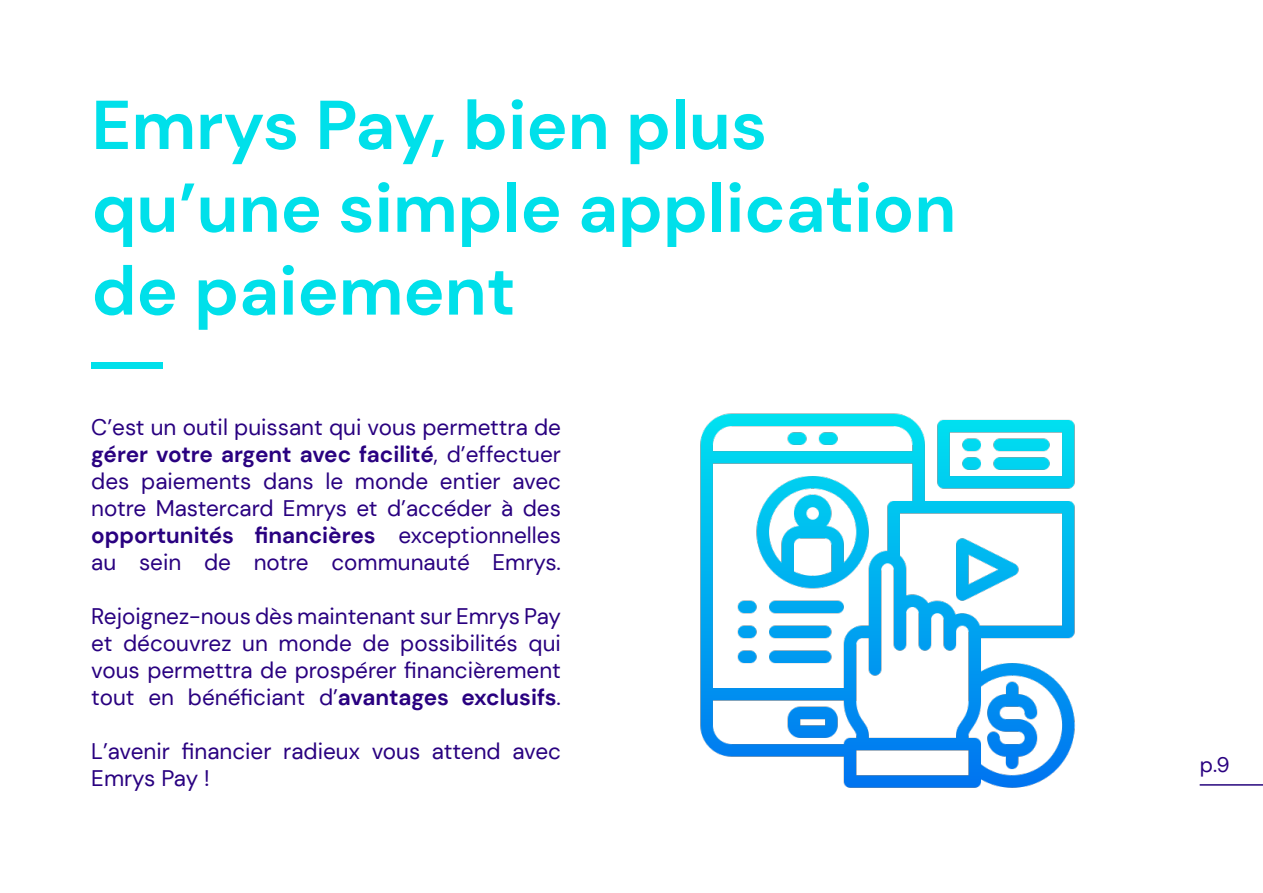
<style>
.page{position:relative;width:1263px;height:893px;background:#fff}
.page>*{position:absolute;margin:0;border:0;box-sizing:border-box;transform-origin:0 0}
.t1{font:700 69px "DM Sans";color:#00e0ea}
.t2{font:22.5px/27px "DM Sans";color:#290180;text-align:justify}
.t3{font:21px "DM Sans";color:#290180}
.s1{font-weight:700}
</style>
<div class="page">
<hr style="left:1200px;top:784px;width:63px;height:2px;background:#26057d">
<div style="left:91px;top:363px;width:72px;height:6px;background:#00e0eb"></div>
<img style="left:700px;top:413px;width:375px;height:375px">
<p class="t1" style="left:92px;top:82px;width:677px">Emrys Pay, bien plus</p>
<p class="t1" style="left:92px;top:165px;width:866px">qu’une simple application</p>
<p class="t1" style="left:92px;top:247px;width:426px">de paiement</p>
<p class="t2" style="left:91px;top:413px;width:471px">C’est un outil puissant qui vous permettra de <span class="s1">gérer votre argent avec facilité</span>, d’effectuer des paiements dans le monde entier avec notre Mastercard Emrys et d’accéder à des <span class="s1">opportunités financières</span> exceptionnelles au sein de notre communauté Emrys.</p>
<p class="t2" style="left:91px;top:602px;width:471px">Rejoignez-nous dès maintenant sur Emrys Pay et découvrez un monde de possibilités qui vous permettra de prospérer financièrement tout en bénéficiant d’<span class="s1">avantages exclusifs</span>.</p>
<p class="t2" style="left:91px;top:737px;width:471px">L’avenir financier radieux vous attend avec<br>Emrys Pay !</p>
<p class="t3" style="left:1200px;top:752px;width:31px">p.9</p>
</div>
